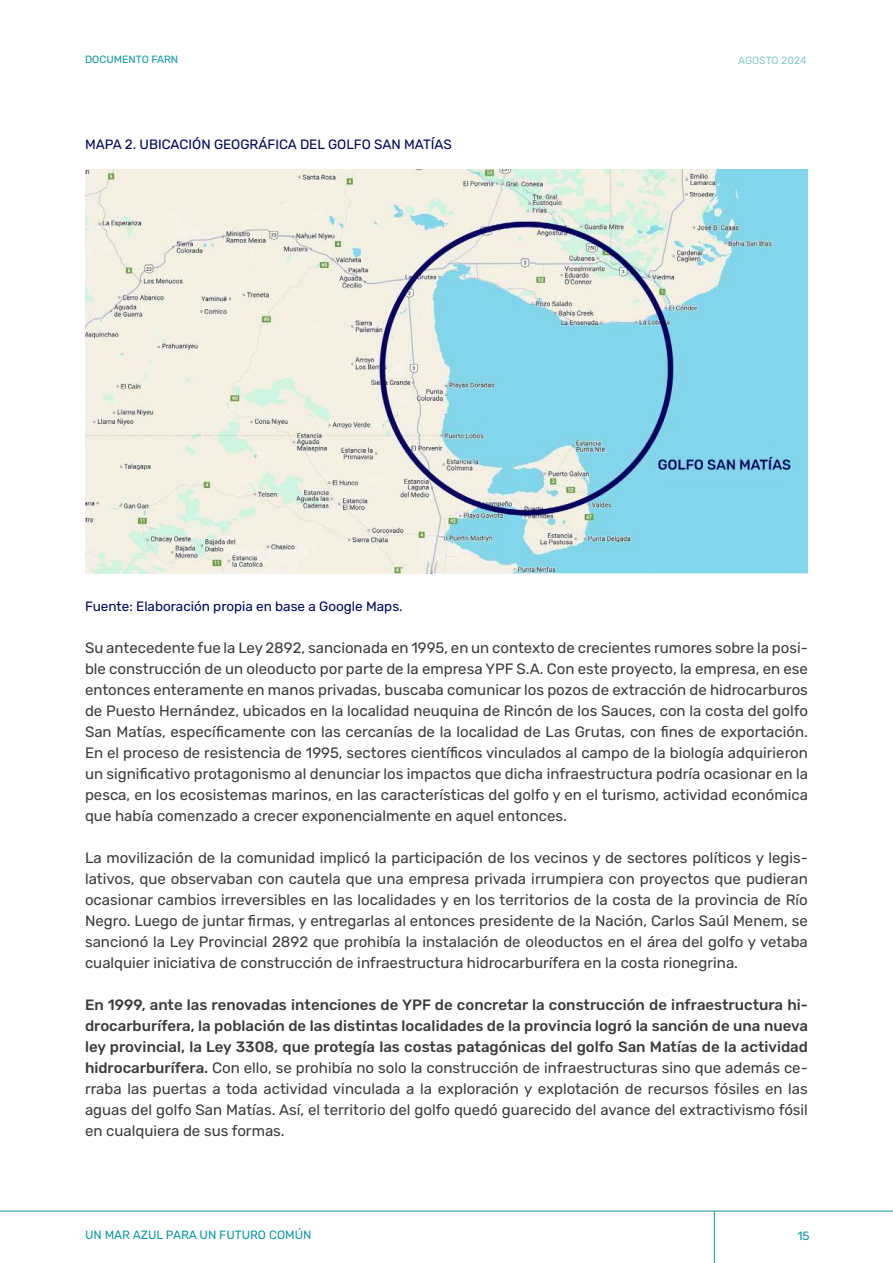
<style>
.page{position:relative;width:893px;height:1263px;background:#fff}
.page>*{position:absolute;margin:0;border:0;box-sizing:border-box;transform-origin:0 0}
.t1{font:15px/21px "Rubik";color:#3c3c3b;text-align:justify}
.t2{font:500 15px/21px "Rubik";color:#3c3c3b;text-align:justify}
.t3{font:13.5px "Rubik";color:#03045e}
.t4{font:12px "Rubik";color:#1098a5}
.t5{font:10.5px "Rubik";color:#1098a5}
.t6{font:10.5px "Rubik";letter-spacing:-.005em;color:#87cbd2}
.s1{font-weight:400}
</style>
<div class="page">
<hr style="left:0;top:1211px;width:893px;height:1px;background:#1098a5">
<hr style="left:714px;top:1211px;width:1px;height:52px;background:#1098a5">
<img style="left:85px;top:170px;width:723px;height:404px">
<p class="t5" style="left:85px;top:53px;width:95px">DOCUMENTO FARN</p>
<p class="t3" style="left:85px;top:136px;width:368px">MAPA 2. UBICACIÓN GEOGRÁFICA DEL GOLFO SAN MATÍAS</p>
<p class="t6" style="left:738px;top:55px;width:70px">AGOSTO 2024</p>
<p class="t3" style="left:85px;top:598px;width:319px">Fuente: Elaboración propia en base a Google Maps.</p>
<p class="t1" style="left:85px;top:637px;width:724px">Su antecedente fue la Ley 2892, sancionada en 1995, en un contexto de crecientes rumores sobre la posi&shy;ble construcción de un oleoducto por parte de la empresa YPF S.A. Con este proyecto, la empresa, en ese entonces enteramente en manos privadas, buscaba comunicar los pozos de extracción de hidrocarburos de Puesto Hernández, ubicados en la localidad neuquina de Rincón de los Sauces, con la costa del golfo San Matías, específicamente con las cercanías de la localidad de Las Grutas, con fines de exportación.<br>En el proceso de resistencia de 1995, sectores científicos vinculados al campo de la biología adquirieron un significativo protagonismo al denunciar los impactos que dicha infraestructura podría ocasionar en la pesca, en los ecosistemas marinos, en las características del golfo y en el turismo, actividad económica que había comenzado a crecer exponencialmente en aquel entonces.</p>
<p class="t1" style="left:85px;top:847px;width:724px">La movilización de la comunidad implicó la participación de los vecinos y de sectores políticos y legis&shy;lativos, que observaban con cautela que una empresa privada irrumpiera con proyectos que pudieran ocasionar cambios irreversibles en las localidades y en los territorios de la costa de la provincia de Río Negro. Luego de juntar firmas, y entregarlas al entonces presidente de la Nación, Carlos Saúl Menem, se sancionó la Ley Provincial 2892 que prohibía la instalación de oleoductos en el área del golfo y vetaba cualquier iniciativa de construcción de infraestructura hidrocarburífera en la costa rionegrina.</p>
<p class="t2" style="left:85px;top:994px;width:724px">En 1999, ante las renovadas intenciones de YPF de concretar la construcción de infraestructura hi&shy;drocarburífera, la población de las distintas localidades de la provincia logró la sanción de una nueva ley provincial, la Ley 3308, que protegía las costas patagónicas del golfo San Matías de la actividad hidrocarburífera. <span class="s1">Con ello, se prohibía no solo la construcción de infraestructuras sino que además ce&shy;rraba las puertas a toda actividad vinculada a la exploración y explotación de recursos fósiles en las aguas del golfo San Matías. Así, el territorio del golfo quedó guarecido del avance del extractivismo fósil en cualquiera de sus formas.</span></p>
<p class="t4" style="left:85px;top:1228px;width:228px">UN MAR AZUL PARA UN FUTURO COMÚN</p>
<p class="t4" style="left:797px;top:1229px;width:14px">15</p>
</div>
